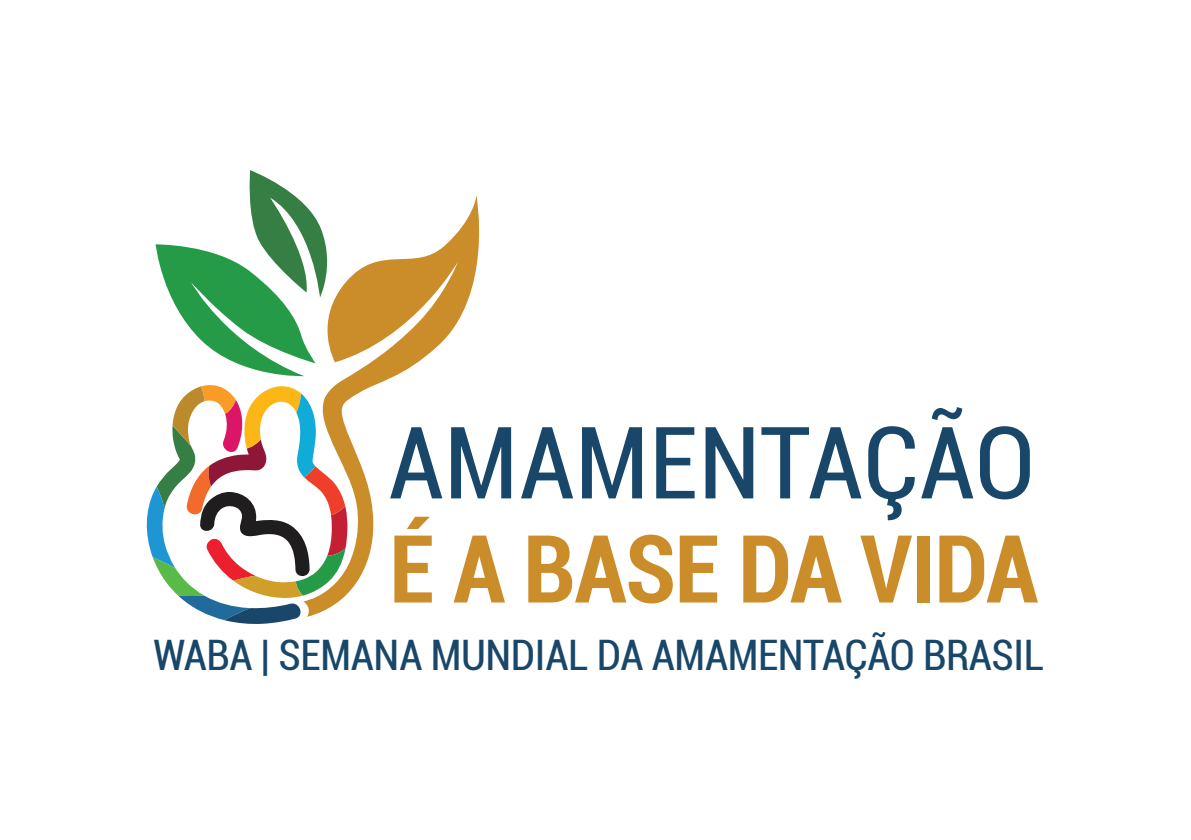
<style>
.page{position:relative;width:1191px;height:840px;background:#fff}
.page>*{position:absolute;margin:0;border:0;box-sizing:border-box;transform-origin:0 0}
.t1{font:condensed 100px "Roboto";letter-spacing:.01em;color:#18476a}
.t2{font:700 condensed 94px "Roboto";letter-spacing:-.015em;color:#cb8c2a}
.t3{font:condensed 42px "Roboto";letter-spacing:-.01em;color:#18476a}
</style>
<div class="page">
<svg style="left:335px;top:196px;width:145px;height:398px"></svg>
<svg style="left:146px;top:384px;width:201px;height:240px"></svg>
<svg style="left:156px;top:170px;width:179px;height:207px"></svg>
<h1 class="t1" style="left:388px;top:393px;width:647px">AMAMENTAÇÃO</h1>
<h2 class="t2" style="left:389px;top:502px;width:650px">É A BASE DA VIDA</h2>
<p class="t3" style="left:153px;top:625px;width:892px">WABA | SEMANA MUNDIAL DA AMAMENTAÇÃO BRASIL</p>
</div>
